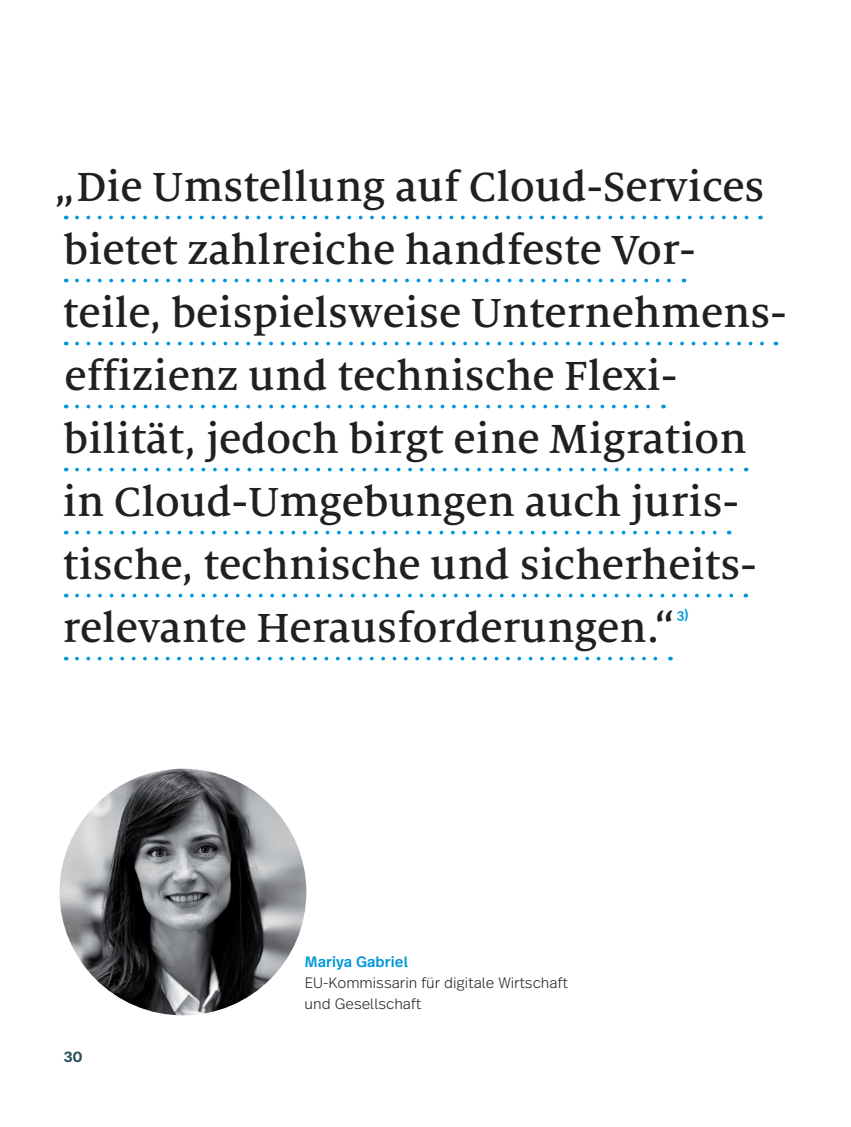
<style>
.page{position:relative;width:851px;height:1127px;background:#fff}
.page>*{position:absolute;margin:0;border:0;box-sizing:border-box;transform-origin:0 0}
._06_RB_COP_16_002_IE{font:500 45px "Milo Serif OT";color:#231f20}
._06_RB_COP_16_002_IE-2{font:300 15px/21px "Real Text Pro";color:#231f20}
._06__RB_COP_16_002_I{font:500 15px "Real Text Pro";letter-spacing:.005em;color:#0097db}
.Pagina{font:600 15px "Real Head Pro";color:#28505d}
._06_RB_COP_16_002_IE-3{font:500 13.05px "Real Text Pro";color:#0097db}
</style>
<div class="page">
<svg style="left:77px;top:216px;width:683px;height:3px"></svg>
<svg style="left:77px;top:279px;width:594px;height:3px"></svg>
<svg style="left:77px;top:342px;width:687px;height:3px"></svg>
<svg style="left:77px;top:405px;width:573px;height:3px"></svg>
<svg style="left:77px;top:468px;width:657px;height:3px"></svg>
<svg style="left:77px;top:531px;width:652px;height:3px"></svg>
<svg style="left:77px;top:594px;width:657px;height:3px"></svg>
<svg style="left:77px;top:657px;width:581px;height:3px"></svg>
<img style="left:60px;top:769px;width:246px;height:246px;border-radius:123px">
<p class="_06_RB_COP_16_002_IE" style="left:55px;top:162px;width:711px">„Die Umstellung auf Cloud-Services</p>
<p class="_06_RB_COP_16_002_IE" style="left:63px;top:225px;width:633px">bietet zahlreiche handfeste Vor-</p>
<p class="_06_RB_COP_16_002_IE" style="left:63px;top:288px;width:725px">teile, beispielsweise Unternehmens-</p>
<p class="_06_RB_COP_16_002_IE" style="left:64px;top:351px;width:614px">effizienz und technische Flexi-</p>
<p class="_06_RB_COP_16_002_IE" style="left:63px;top:414px;width:684px">bilität, jedoch birgt eine Migration</p>
<p class="_06_RB_COP_16_002_IE" style="left:62px;top:477px;width:678px">in Cloud-Umgebungen auch juris-</p>
<p class="_06_RB_COP_16_002_IE" style="left:63px;top:540px;width:695px">tische, technische und sicherheits-</p>
<p class="_06_RB_COP_16_002_IE" style="left:62px;top:603px;width:613px">relevante Herausforderungen.“</p>
<p class="_06_RB_COP_16_002_IE-3" style="left:676px;top:604px;width:13px">3)</p>
<p class="Pagina" style="left:64px;top:1044px;width:20px">30</p>
<p class="_06__RB_COP_16_002_I" style="left:305px;top:949px;width:104px">Mariya Gabriel</p>
<p class="_06_RB_COP_16_002_IE-2" style="left:304px;top:971px;width:265px">EU-Kommissarin für digitale Wirtschaft und Gesellschaft</p>
</div>
